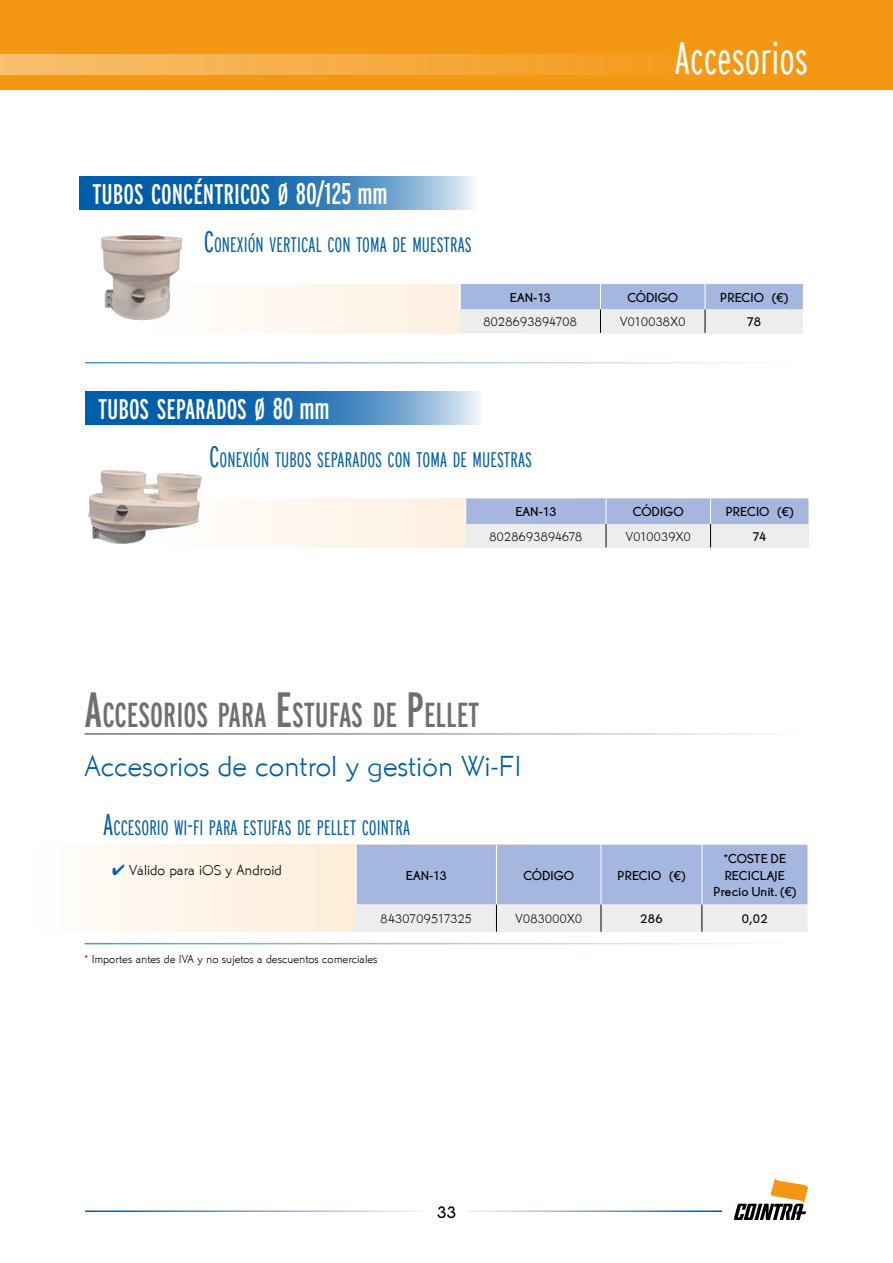
<style>
.page{position:relative;width:893px;height:1263px;background:#fff}
.page>*{position:absolute;margin:0;border:0;box-sizing:border-box;transform-origin:0 0}
.t1{font:300 extra-condensed 45px "Interstate";color:#fff}
.t2{font:extra-condensed 34.65px "Interstate";color:#706f6f}
.t3{font:30px "Martin Got URWT Ligh";color:#005da9}
.t4{font:extra-condensed 30px "Interstate";color:#fff}
.t5{font:extra-condensed 28.35px "Interstate";color:#fff}
.t6{font:300 extra-condensed 21px "Interstate";color:#005da9}
.t7{font:500 18px "Martin Got URWTOT";color:#000}
.t8{font:15px "Martin Got URWT Ligh";color:#000}
.t9{font:500 13.5px/16.2px "Martin Got URWTOT";color:#000;text-align:center}
.t10{font:13.5px "Martin Got URWT Ligh";letter-spacing:.03em;color:#000}
.t11{font:12px "Martin Got URWT Ligh";color:#000}
.s1{font-size:28.35px}
.s2{font-size:30px}
.s3{font-size:49.5px}
.s4{font-size:24px}
.s5{color:#005da9}
</style>
<div class="page">
<div style="left:0;top:0;width:893px;height:90px;background:#f49712"></div>
<svg style="left:734px;top:1178px;width:74px;height:42px"></svg>
<div style="left:0;top:54px;width:760px;height:21px;background:linear-gradient(to right,#f8bf6f,#f49712)"></div>
<div style="left:159px;top:498px;width:649px;height:49px;background:#fef5eb"></div>
<svg style="left:85px;top:391px;width:395px;height:34px;background:#3880bb"></svg>
<img style="left:88px;top:470px;width:130px;height:77px">
<svg style="left:465px;top:498px;width:343px;height:49px;background:#c7d0e5"></svg>
<div style="left:153px;top:284px;width:650px;height:49px;background:#fef6ed"></div>
<svg style="left:80px;top:177px;width:394px;height:33px;background:#3880bb"></svg>
<img style="left:100px;top:235px;width:89px;height:95px">
<svg style="left:460px;top:284px;width:343px;height:49px;background:#c7d0e5"></svg>
<svg style="left:100px;top:845px;width:256px;height:87px;fill:#fef3e5"></svg>
<svg style="left:356px;top:845px;width:451px;height:87px;background:#bcc8e3"></svg>
<h1 class="t1" style="left:674px;top:32px;width:135px">Accesorios</h1>
<h3 class="t5" style="left:92px;top:179px;width:121px">TUBOS CONCÉNTRICOS</h3>
<h3 class="t4" style="left:278px;top:177px;width:111px"><span class="s1">Ø</span> 80/125 mm</h3>
<p class="t6" style="left:204px;top:233px;width:270px"><span class="s2">C</span>ONEXIÓN VERTICAL CON TOMA DE MUESTRAS</p>
<p class="t9" style="left:510px;top:289px;width:43px">EAN-13</p>
<p class="t9" style="left:627px;top:289px;width:52px">CÓDIGO</p>
<p class="t9" style="left:720px;top:289px;width:69px">PRECIO (€)</p>
<p class="t10" style="left:484px;top:314px;width:95px">8028693894708</p>
<p class="t10" style="left:620px;top:314px;width:67px">V010038X0</p>
<p class="t9" style="left:747px;top:314px;width:16px">78</p>
<h3 class="t5" style="left:98px;top:393px;width:233px">TUBOS SEPARADOS Ø<span class="s2">80 mm</span></h3>
<p class="t6" style="left:209px;top:447px;width:325px"><span class="s2">C</span>ONEXIÓN TUBOS SEPARADOS CON TOMA DE MUESTRAS</p>
<p class="t9" style="left:515px;top:504px;width:43px">EAN-13</p>
<p class="t9" style="left:633px;top:504px;width:52px">CÓDIGO</p>
<p class="t9" style="left:726px;top:504px;width:69px">PRECIO (€)</p>
<p class="t10" style="left:489px;top:528px;width:94px">8028693894678</p>
<p class="t10" style="left:626px;top:528px;width:67px">V010039X0</p>
<p class="t9" style="left:753px;top:528px;width:15px">74</p>
<h2 class="t2" style="left:85px;top:695px;width:31px"><span class="s3">A</span>CCESORIOS</h2>
<h2 class="t2" style="left:217px;top:695px;width:88px">PARA <span class="s3">E</span>STUFAS</h2>
<h2 class="t2" style="left:372px;top:695px;width:64px">DE <span class="s3">P</span>ELLET</h2>
<h3 class="t3" style="left:85px;top:749px;width:438px">Accesorios de control y gestión Wi-FI</h3>
<p class="t6" style="left:103px;top:816px;width:309px"><span class="s2">A</span>CCESORIO WI<span class="s4">-</span>FI PARA ESTUFAS DE PELLET COINTRA</p>
<p class="t8" style="left:112px;top:861px;width:171px"><span class="s5">✔</span> Válido para iOS y Android</p>
<p class="t9" style="left:406px;top:867px;width:43px">EAN-13</p>
<p class="t9" style="left:523px;top:867px;width:52px">CÓDIGO</p>
<p class="t9" style="left:618px;top:867px;width:69px">PRECIO (€)</p>
<p class="t9" style="left:713px;top:851px;width:84px">*COSTE DE<br>RECICLAJE<br>Precio Unit. (€)</p>
<p class="t10" style="left:381px;top:911px;width:93px">8430709517325</p>
<p class="t10" style="left:515px;top:911px;width:68px">V083000X0</p>
<p class="t9" style="left:640px;top:910px;width:24px">286</p>
<p class="t9" style="left:742px;top:910px;width:28px">0,02</p>
<p class="t11" style="left:85px;top:951px;width:294px">* Importes antes de IVA y no sujetos a descuentos comerciales</p>
<p class="t7" style="left:437px;top:1202px;width:21px">33</p>
</div>
